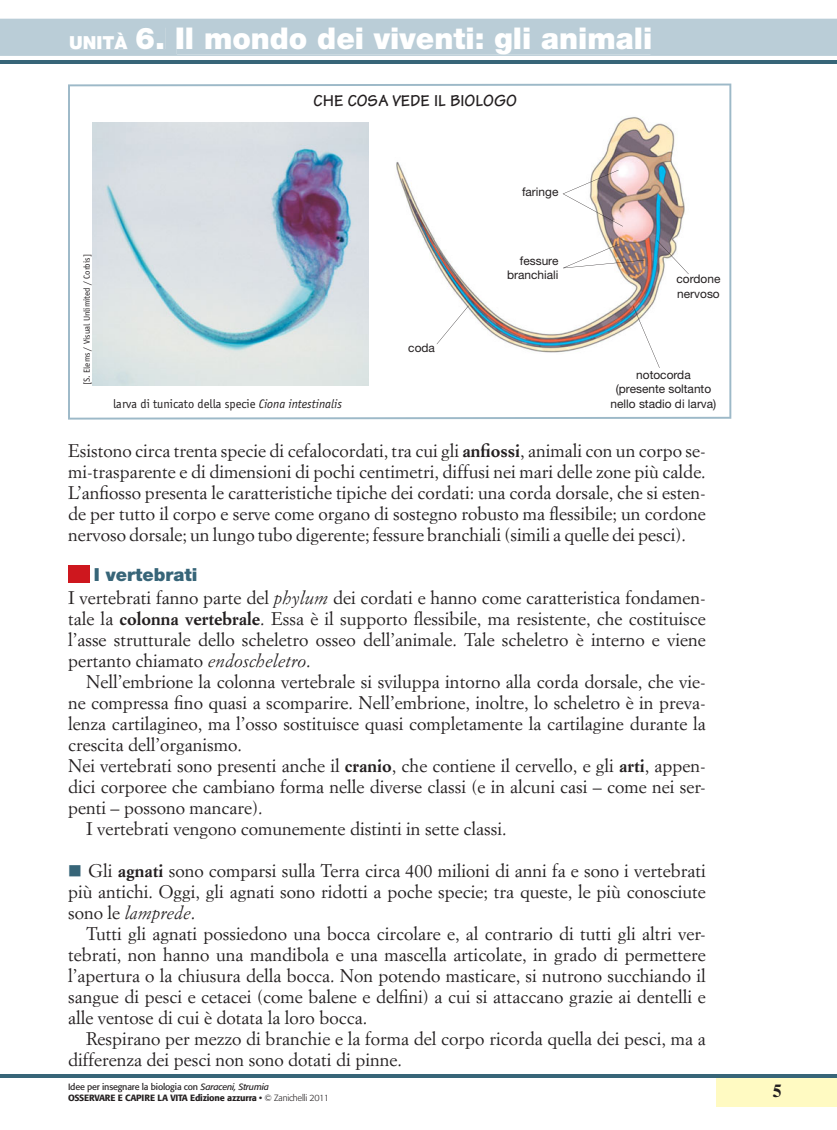
<style>
.page{position:relative;width:837px;height:1130px;background:#fff}
.page>*{position:absolute;margin:0;border:0;box-sizing:border-box;transform-origin:0 0}
.t1{font:900 30px "Helvetica Neue";color:#fff}
.t2{font:18px/21px "Simoncini Garamond";color:#231f20;text-align:justify}
.t3{font:900 18px "Helvetica Neue";color:#376578}
.t4{font:700 18px "Times Ten";color:#231f20}
.t5{font:700 16.95px "Tekton";color:#231f20}
.t6{font:12.75px "Officina Sans";color:#231f20}
.t7{font:11.85px/14.2px "Helvetica Neue";color:#231f20;text-align:right}
.t8{font:500 9px/10.5px "Formata";letter-spacing:-.02em;color:#231f20}
.t9{font:9px "Officina Sans";color:#231f20}
.s1{font-size:18px}
.s2{font-style:italic}
.s3{font-weight:700}
.s4{font-family:"Zapf RM";color:#376578}
.s5{font-weight:400}
.s6{font-weight:400;font-style:italic}
.s7{font-weight:300}
</style>
<div class="page">
<div style="left:716px;top:1074px;width:121px;height:32px;background:#fffac2"></div>
<hr style="left:0;top:60px;width:837px;height:3px;background:#376578">
<hr style="left:0;top:1074px;width:837px;height:3px;background:#376578">
<div style="left:0;top:19px;width:837px;height:37px;background:#bacdd7"></div>
<div style="left:70px;top:32px;width:58px;height:17px;background:#bacdd7"></div>
<div style="left:136px;top:28px;width:29px;height:21px;background:#bacdd7"></div>
<div style="left:177px;top:27px;width:474px;height:27px;background:#bacdd7"></div>
<div style="left:68px;top:566px;width:21px;height:17px;background:#ce171e"></div>
<svg style="left:68px;top:84px;width:663px;height:335px"></svg>
<img style="left:387px;top:106px;width:310px;height:258px">
<svg style="left:563px;top:244px;width:81px;height:24px"></svg>
<svg style="left:563px;top:170px;width:60px;height:56px"></svg>
<svg style="left:657px;top:240px;width:32px;height:34px"></svg>
<svg style="left:633px;top:306px;width:27px;height:62px"></svg>
<svg style="left:437px;top:306px;width:32px;height:38px"></svg>
<img style="left:93px;top:123px;width:276px;height:262px">
<h1 class="t1" style="left:69px;top:27px;width:585px"><span class="s1">UNITÀ</span> 6. Il mondo dei viventi: gli animali</h1>
<p class="t5" style="left:314px;top:95px;width:205px">CHE COSA VEDE IL BIOLOGO</p>
<p class="t9" style="left:83px;top:385px;width:132px;rotate:-90deg">[S. Elems / Visual Unlimited / Corbis]</p>
<p class="t6" style="left:113px;top:398px;width:230px">larva di tunicato della specie <span class="s2">Ciona intestinalis</span></p>
<p class="t7" style="left:408px;top:342px;width:28px">coda</p>
<p class="t7" style="left:522px;top:186px;width:38px">faringe</p>
<p class="t7" style="left:507px;top:254px;width:53px">fessure branchiali</p>
<p class="t7" style="left:677px;top:273px;width:45px;text-align:left">cordone nervoso</p>
<p class="t7" style="left:611px;top:369px;width:107px;text-align:center">notocorda (presente soltanto nello stadio di larva)</p>
<p class="t2" style="left:68px;top:441px;width:639px">Esistono circa trenta specie di cefalocordati, tra cui gli <span class="s3">anfiossi</span>, animali con un corpo se&shy;mi-trasparente e di dimensioni di pochi centimetri, diffusi nei mari delle zone più calde.<br>L’anfiosso presenta le caratteristiche tipiche dei cordati: una corda dorsale, che si esten&shy;de per tutto il corpo e serve come organo di sostegno robusto ma flessibile; un cordone nervoso dorsale; un lungo tubo digerente; fessure branchiali (simili a quelle dei pesci).</p>
<p class="t3" style="left:94px;top:568px;width:105px">I vertebrati</p>
<p class="t2" style="left:68px;top:588px;width:639px">I vertebrati fanno parte del <span class="s2">phylum</span> dei cordati e hanno come caratteristica fondamen&shy;tale la <span class="s3">colonna vertebrale</span>. Essa è il supporto flessibile, ma resistente, che costituisce l’asse strutturale dello scheletro osseo dell’animale. Tale scheletro è interno e viene pertanto chiamato <span class="s2">endoscheletro</span>.</p>
<p class="t2" style="left:86px;top:672px;width:621px">Nell’embrione la colonna vertebrale si sviluppa intorno alla corda dorsale, che vie-</p>
<p class="t2" style="left:68px;top:693px;width:639px">ne compressa fino quasi a scomparire. Nell’embrione, inoltre, lo scheletro è in preva-</p>
<p class="t2" style="left:68px;top:714px;width:639px">lenza cartilagineo, ma l’osso sostituisce quasi completamente la cartilagine durante la</p>
<p class="t2" style="left:68px;top:735px;width:175px">crescita dell’organismo.</p>
<p class="t2" style="left:68px;top:756px;width:639px">Nei vertebrati sono presenti anche il <span class="s3">cranio</span>, che contiene il cervello, e gli <span class="s3">arti</span>, appen-</p>
<p class="t2" style="left:68px;top:777px;width:639px">dici corporee che cambiano forma nelle diverse classi (e in alcuni casi – come nei ser-</p>
<p class="t2" style="left:68px;top:798px;width:196px">penti – possono mancare).</p>
<p class="t2" style="left:86px;top:819px;width:422px">I vertebrati vengono comunemente distinti in sette classi.</p>
<p class="t2" style="left:68px;top:861px;width:639px"><span class="s4">n</span> Gli <span class="s3">agnati</span> sono comparsi sulla Terra circa 400 milioni di anni fa e sono i vertebrati più antichi. Oggi, gli agnati sono ridotti a poche specie; tra queste, le più conosciute sono le <span class="s2">lamprede</span>.</p>
<p class="t2" style="left:68px;top:924px;width:639px;text-indent:18px">Tutti gli agnati possiedono una bocca circolare e, al contrario di tutti gli altri ver&shy;tebrati, non hanno una mandibola e una mascella articolate, in grado di permettere l’apertura o la chiusura della bocca. Non potendo masticare, si nutrono succhiando il sangue di pesci e cetacei (come balene e delfini) a cui si attaccano grazie ai dentelli e alle ventose di cui è dotata la loro bocca.</p>
<p class="t2" style="left:68px;top:1029px;width:639px;text-indent:18px">Respirano per mezzo di branchie e la forma del corpo ricorda quella dei pesci, ma a differenza dei pesci non sono dotati di pinne.</p>
<p class="t8" style="left:68px;top:1082px;width:263px"><span class="s5">Idee per insegnare la biologia con</span> <span class="s6">Saraceni, Strumia<br></span>OSSERVARE E CAPIRE LA VITA Edizione azzurra • <span class="s7">© Zanichelli 2011</span></p>
<p class="t4" style="left:773px;top:1084px;width:10px">5</p>
</div>
